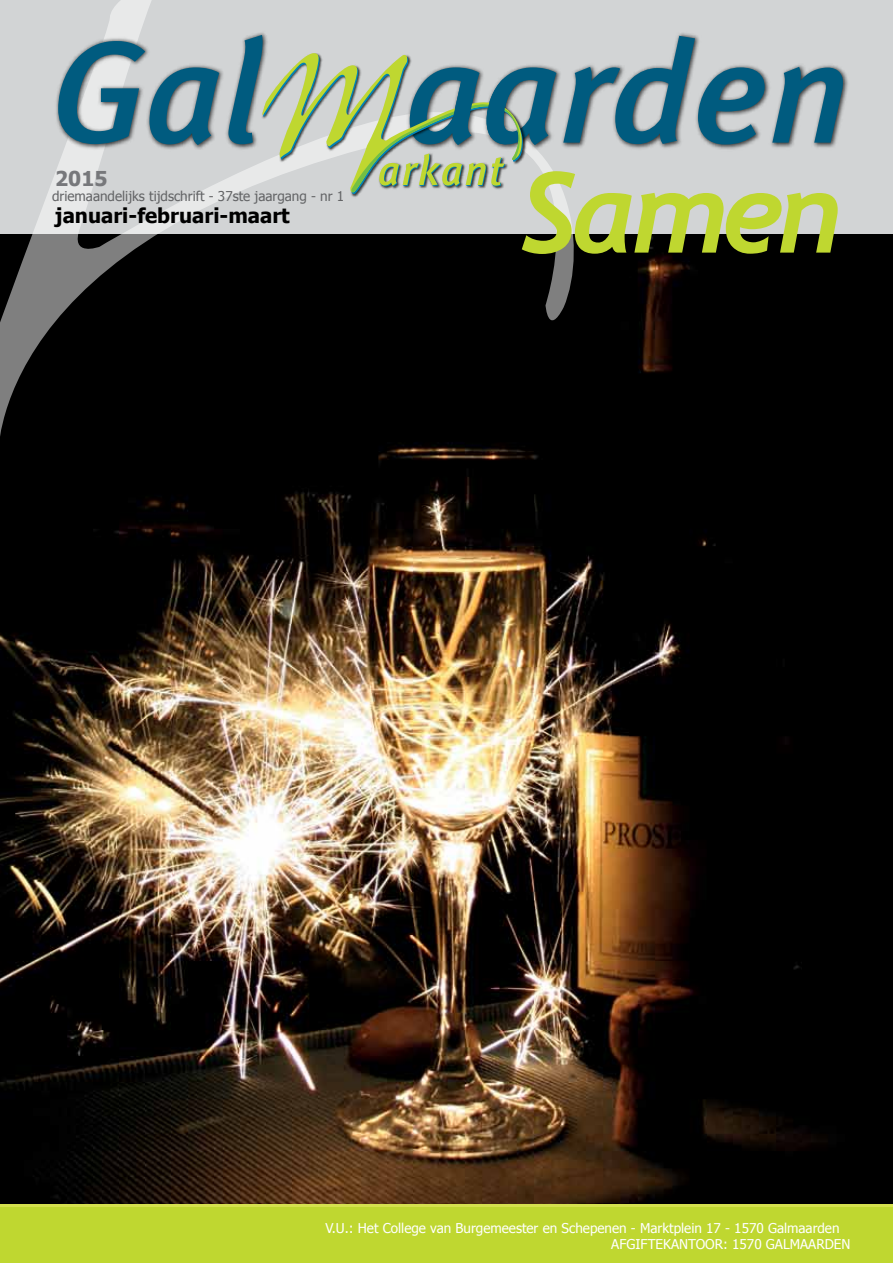
<style>
.page{position:relative;width:893px;height:1263px;background:#fff}
.page>*{position:absolute;margin:0;border:0;box-sizing:border-box;transform-origin:0 0}
.t1{font:italic 700 111.9px "Trebuchet";letter-spacing:-.04em;color:#bfd730}
.t2{font:700 20.4px "Tahoma";color:#000}
.t3{font:700 20.4px "Tahoma";color:#77787b}
.t4{font:13.5px/16.2px "Tahoma";color:#fff}
.t5{font:13.5px "Tahoma";color:#636466}
</style>
<div class="page">
<img style="left:0;top:234px;width:893px;height:969px">
<div style="left:0;top:0;width:893px;height:234px;background:#d2d4d5"></div>
<svg style="left:0;top:0;width:575px;height:461px;fill:#000"></svg>
<img style="left:53px;top:30px;width:795px;height:122px">
<svg style="left:58px;top:41px;width:161px;height:104px"></svg>
<svg style="left:563px;top:36px;width:202px;height:109px"></svg>
<svg style="left:772px;top:67px;width:71px;height:76px"></svg>
<img style="left:261px;top:194px;width:266px;height:4px">
<svg style="left:228px;top:35px;width:328px;height:159px"></svg>
<div style="left:0;top:1208px;width:893px;height:55px;background:#bfd730"></div>
<h2 class="t3" style="left:55px;top:164px;width:54px">2015</h2>
<p class="t5" style="left:52px;top:187px;width:294px">driemaandelijks tijdschrift - 37ste jaargang - nr 1</p>
<h2 class="t2" style="left:55px;top:201px;width:236px">januari-februari-maart</h2>
<h1 class="t1" style="left:519px;top:145px;width:324px">Samen</h1>
<p class="t4" style="left:611px;top:1219px;width:241px;text-indent:-286px">V.U.: Het College van Burgemeester en Schepenen - Marktplein 17 - 1570 Galmaarden<br>AFGIFTEKANTOOR: 1570 GALMAARDEN</p>
</div>
